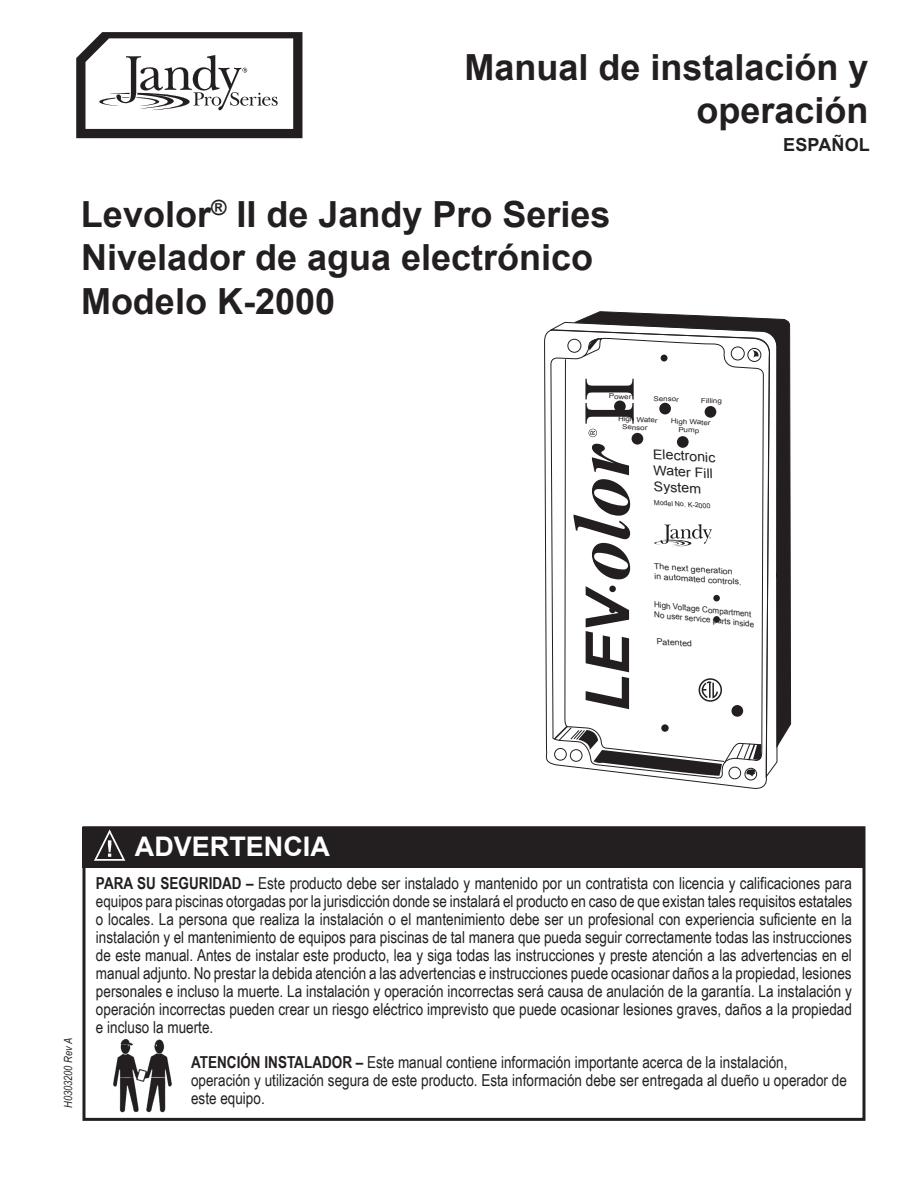
<style>
.page{position:relative;width:918px;height:1188px;background:#fff}
.page>*{position:absolute;margin:0;border:0;box-sizing:border-box;transform-origin:0 0}
.t1{font:italic 700 81.9px "Times New Roman";color:#231f20}
.t2{font:72.9px "Times New Roman";color:#231f20}
.t3{font:700 36px/43.2px "Arial";color:#231f20;text-align:right}
.t4{font:700 27px "Arial";color:#fff}
.t5{font:700 18px "Arial";letter-spacing:.01em;color:#231f20}
.t6{font:16.5px/18px "Arial Narrow";color:#231f20;text-align:justify}
.t7{font:13.35px/16px "Arial";color:#231f20;scale:1.06 1}
.t8{font:italic 11.25px "Arial Narrow";letter-spacing:-.005em;color:#231f20}
.t9{font:8.25px/9.8px "Arial";color:#231f20}
.t10{font:8.25px/9.9px "Arial";color:#231f20;scale:1.08 1}
.t11{font:6.9px "Arial";color:#231f20;scale:1.16 1}
.t12{font:italic 6.9px "Arial";color:#231f20}
.s1{font-family:"Arial";font-size:60.75px}
.s2{font-weight:700}
</style>
<div class="page">
<svg style="left:76px;top:32px;width:226px;height:106px"></svg>
<div style="left:82px;top:828px;width:783px;height:40px;background:#231f20"></div>
<div style="left:82px;top:826px;width:783px;height:295px;border:3px solid #231f20"></div>
<svg style="left:93px;top:829px;width:34px;height:32px"></svg>
<img style="left:113px;top:1039px;width:59px;height:74px">
<svg style="left:544px;top:330px;width:229px;height:459px"></svg>
<svg style="left:764px;top:318px;width:27px;height:429px"></svg>
<svg style="left:551px;top:311px;width:213px;height:469px"></svg>
<svg style="left:748px;top:348px;width:13px;height:13px"></svg>
<div style="left:747px;top:348px;width:14px;height:14px;border:1px solid #231f20;border-radius:50%"></div>
<div style="left:614px;top:401px;width:12px;height:11px;background:#231f20;border-radius:50%"></div>
<div style="left:661px;top:355px;width:7px;height:6px;background:#231f20;border-radius:50%"></div>
<div style="left:659px;top:403px;width:12px;height:11px;background:#231f20;border-radius:50%"></div>
<div style="left:705px;top:406px;width:11px;height:12px;background:#231f20;border-radius:50%"></div>
<div style="left:731px;top:705px;width:12px;height:12px;background:#231f20;border-radius:50%"></div>
<div style="left:661px;top:724px;width:8px;height:8px;background:#231f20;border-radius:50%"></div>
<div style="left:609px;top:586px;width:7px;height:6px;background:#231f20;border-radius:50%"></div>
<div style="left:713px;top:595px;width:7px;height:6px;background:#231f20;border-radius:50%"></div>
<div style="left:609px;top:607px;width:7px;height:6px;background:#231f20;border-radius:50%"></div>
<div style="left:713px;top:616px;width:7px;height:7px;background:#231f20;border-radius:50%"></div>
<svg style="left:582px;top:338px;width:20px;height:19px"></svg>
<svg style="left:753px;top:350px;width:7px;height:9px"></svg>
<div style="left:731px;top:347px;width:13px;height:13px;background:#fff;border-radius:50%"></div>
<div style="left:731px;top:347px;width:14px;height:13px;border:1px solid #231f20;border-radius:50%"></div>
<div style="left:699px;top:678px;width:23px;height:24px;border:2px solid #231f20;border-radius:50%"></div>
<svg style="left:697px;top:681px;width:22px;height:19px"></svg>
<svg style="left:589px;top:429px;width:8px;height:8px"></svg>
<div style="left:776px;top:569px;width:12px;height:12px;background:#231f20;border-radius:50%"></div>
<div style="left:632px;top:433px;width:11px;height:12px;background:#231f20;border-radius:50%"></div>
<div style="left:677px;top:436px;width:12px;height:12px;background:#231f20;border-radius:50%"></div>
<svg style="left:654px;top:524px;width:58px;height:23px"></svg>
<h3 class="t3" style="left:464px;top:47px;width:406px">Manual de instalación y operación</h3>
<h3 class="t3" style="left:81px;top:194px;width:531px;text-align:left">Levolor<sup>®</sup> II de Jandy Pro Series<br>Nivelador de agua electrónico<br>Modelo K-2000</h3>
<h2 class="t2" style="left:659px;top:377px;width:50px;rotate:90deg">II</h2>
<h1 class="t1" style="left:545px;top:712px;width:270px;rotate:-90deg"><span class="s1">LEV</span>olor</h1>
<p class="t11" style="left:609px;top:391px;width:21px;rotate:3deg">Power</p>
<p class="t11" style="left:654px;top:394px;width:23px;rotate:3deg">Sensor</p>
<p class="t11" style="left:701px;top:396px;width:19px;rotate:3deg">Filling</p>
<p class="t11" style="left:618px;top:414px;width:36px;rotate:3deg">High Water</p>
<p class="t11" style="left:671px;top:416px;width:36px;rotate:3deg">High Water</p>
<p class="t11" style="left:622px;top:422px;width:23px;rotate:3deg">Sensor</p>
<p class="t11" style="left:679px;top:425px;width:19px;rotate:3deg">Pump</p>
<p class="t7" style="left:654px;top:446px;width:60px;rotate:3deg">Electronic<br>Water Fill<br>System</p>
<p class="t12" style="left:655px;top:498px;width:58px;rotate:4deg">Model No. K-2000</p>
<p class="t10" style="left:655px;top:561px;width:83px;rotate:4deg">The next generation<br>in automated controls.</p>
<p class="t9" style="left:655px;top:599px;width:103px;rotate:6deg">High Voltage Compartment<br>No user service parts inside</p>
<p class="t10" style="left:657px;top:636px;width:34px;rotate:4deg">Patented</p>
<p class="t5" style="left:783px;top:133px;width:88px">ESPAÑOL</p>
<p class="t8" style="left:60px;top:1108px;width:71px;rotate:-90deg">H0303200 Rev A</p>
<h3 class="t4" style="left:135px;top:829px;width:196px">ADVERTENCIA</h3>
<p class="t6" style="left:96px;top:874px;width:758px"><span class="s2">PARA SU SEGURIDAD –</span> Este producto debe ser instalado y mantenido por un contratista con licencia y calificaciones para equipos para piscinas otorgadas por la jurisdicción donde se instalará el producto en caso de que existan tales requisitos estatales o locales. La persona que realiza la instalación o el mantenimiento debe ser un profesional con experiencia suficiente en la instalación y el mantenimiento de equipos para piscinas de tal manera que pueda seguir correctamente todas las instrucciones de este manual. Antes de instalar este producto, lea y siga todas las instrucciones y preste atención a las advertencias en el manual adjunto. No prestar la debida atención a las advertencias e instrucciones puede ocasionar daños a la propiedad, lesiones personales e incluso la muerte. La instalación y operación incorrectas será causa de anulación de la garantía. La instalación y operación incorrectas pueden crear un riesgo eléctrico imprevisto que puede ocasionar lesiones graves, daños a la propiedad e incluso la muerte.</p>
<p class="t6" style="left:191px;top:1053px;width:657px;text-align:left"><span class="s2">ATENCIÓN INSTALADOR –</span> Este manual contiene información importante acerca de la instalación, operación y utilización segura de este producto. Esta información debe ser entregada al dueño u operador de este equipo.</p>
</div>
